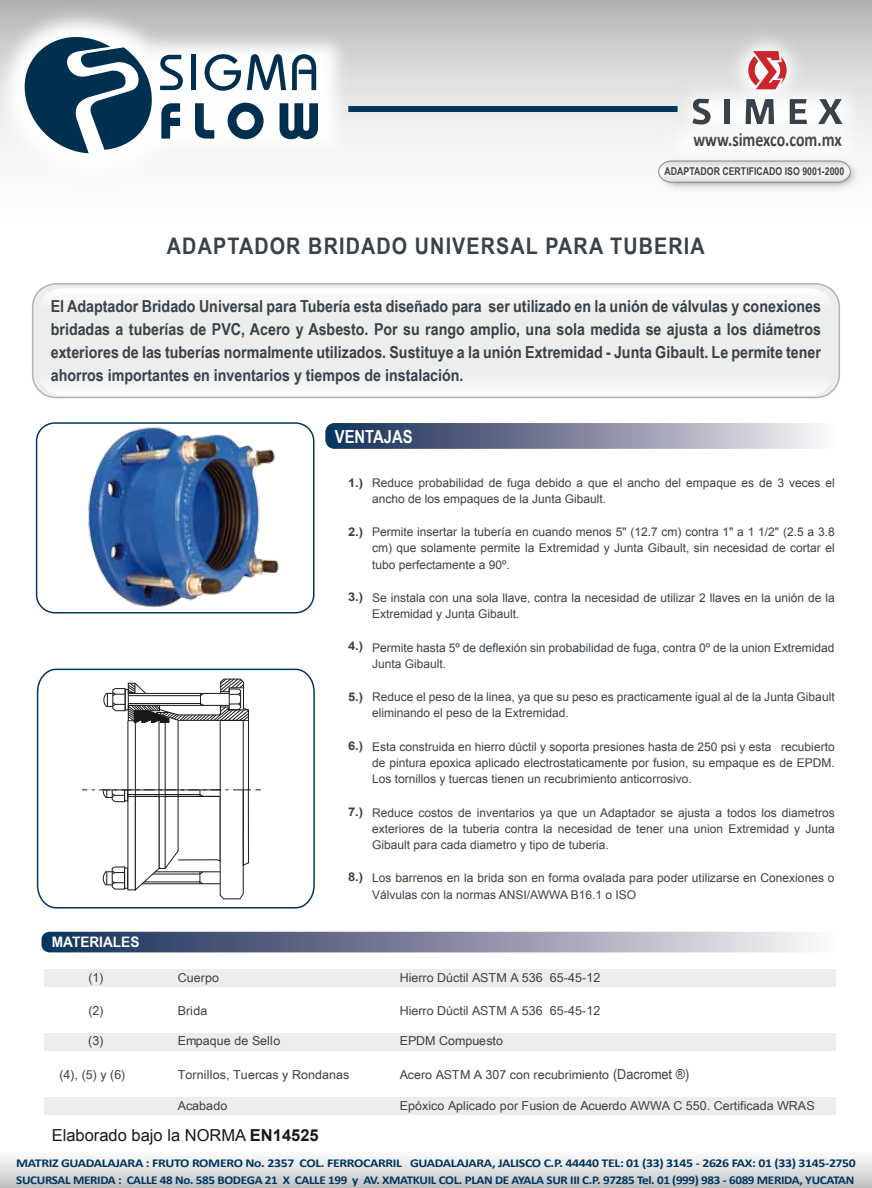
<style>
.page{position:relative;width:872px;height:1188px;background:#fff}
.page>*{position:absolute;margin:0;border:0;box-sizing:border-box;transform-origin:0 0}
.t1{font:700 22.8px "Arial Narrow";letter-spacing:.045em;color:#38424a;scale:1.05 1}
.t2{font:700 19.8px "Calibri";color:#38424a;scale:.8 1}
.t3{font:700 18px "Arial Narrow";color:#fff}
.t4{font:700 16.5px/22.8px "Arial Narrow";color:#38424a;text-align:justify;scale:1.05 1}
.t5{font:16.5px "Arial";color:#1a171c}
.t6{font:700 14.4px "Arial Narrow";color:#fff;scale:1.15 1}
.t7{font:12.3px "Arial Narrow";letter-spacing:.005em;color:#38424a;scale:1.24 1}
.t8{font:12px/16px "Arial";color:#38424a}
.t9{font:700 12px/16.5px "Calibri";letter-spacing:-.025em;color:#02365d;scale:1.15 1}
.t10{font:700 12px "Arial";color:#38424a;scale:1.08 1}
.t11{font:700 10.65px "Arial Narrow";color:#3e3d40}
.s1{font-size:13.8px}
.s2{font-weight:700}
</style>
<div class="page">
<div style="left:0;top:0;width:872px;height:217px;background:linear-gradient(to bottom,#bcbec0,#fff)"></div>
<div style="left:348px;top:106px;width:329px;height:6px;background:#02365d"></div>
<img style="left:0;top:0;width:226px;height:217px">
<img style="left:98px;top:0;width:291px;height:200px">
<div style="left:191px;top:55px;width:5px;height:35px;background:#00304f"></div>
<svg style="left:205px;top:54px;width:36px;height:37px"></svg>
<svg style="left:247px;top:54px;width:39px;height:36px"></svg>
<svg style="left:292px;top:54px;width:24px;height:36px"></svg>
<svg style="left:195px;top:103px;width:19px;height:36px"></svg>
<svg style="left:228px;top:103px;width:35px;height:36px"></svg>
<svg style="left:279px;top:103px;width:39px;height:36px"></svg>
<svg style="left:18px;top:36px;width:165px;height:117px"></svg>
<img style="left:637px;top:42px;width:218px;height:70px">
<img style="left:687px;top:0;width:159px;height:112px">
<svg style="left:692px;top:99px;width:18px;height:13px"></svg>
<div style="left:724px;top:99px;width:6px;height:25px;background:#38424a"></div>
<svg style="left:745px;top:99px;width:29px;height:13px"></svg>
<svg style="left:789px;top:99px;width:18px;height:13px"></svg>
<svg style="left:818px;top:99px;width:24px;height:13px"></svg>
<svg style="left:748px;top:51px;width:38px;height:38px"></svg>
<img style="left:855px;top:0;width:17px;height:112px">
<svg style="left:0;top:1157px;width:872px;height:31px;background:#dadbdc"></svg>
<svg style="left:325px;top:423px;width:495px;height:26px;background:#8289a2"></svg>
<div style="left:33px;top:284px;width:806px;height:114px;background:#eceded;border-radius:23px"></div>
<div style="left:32px;top:283px;width:808px;height:115px;border:2px solid #b1b3b4;border-radius:23px"></div>
<div style="left:39px;top:288px;width:793px;height:10px;background:#fafafa"></div>
<div style="left:39px;top:386px;width:793px;height:10px;background:#f9f9fa"></div>
<svg style="left:42px;top:932px;width:770px;height:20px;background:#8188a1"></svg>
<div style="left:44px;top:970px;width:791px;height:17px;background:#eceded"></div>
<div style="left:44px;top:1033px;width:791px;height:17px;background:#eceded"></div>
<div style="left:44px;top:1097px;width:791px;height:18px;background:#eceded"></div>
<svg style="left:36px;top:668px;width:279px;height:241px"></svg>
<img style="left:612px;top:112px;width:260px;height:105px">
<svg style="left:658px;top:160px;width:193px;height:23px"></svg>
<img style="left:41px;top:422px;width:274px;height:192px">
<h2 class="t2" style="left:693px;top:127px;width:187px">www.simexco.com.mx</h2>
<p class="t11" style="left:664px;top:164px;width:181px">ADAPTADOR CERTIFICADO ISO 9001-2000</p>
<h1 class="t1" style="left:167px;top:228px;width:514px">ADAPTADOR BRIDADO UNIVERSAL PARA TUBERIA</h1>
<p class="t4" style="left:51px;top:294px;width:735px">El Adaptador Bridado Universal para Tubería esta diseñado para ser utilizado en la unión de válvulas y conexiones bridadas a tuberías de PVC, Acero y Asbesto. Por su rango amplio, una sola medida se ajusta a los diámetros exteriores de las tuberías normalmente utilizados. Sustituye a la unión Extremidad - Junta Gibault. Le permite tener ahorros importantes en inventarios y tiempos de instalación.</p>
<h3 class="t3" style="left:335px;top:423px;width:79px">VENTAJAS</h3>
<p class="t10" style="left:348px;top:475px;width:15px">1.)</p>
<p class="t10" style="left:348px;top:524px;width:15px">2.)</p>
<p class="t10" style="left:348px;top:589px;width:15px">3.)</p>
<p class="t10" style="left:348px;top:638px;width:15px">4.)</p>
<p class="t10" style="left:348px;top:689px;width:15px">5.)</p>
<p class="t10" style="left:348px;top:738px;width:15px">6.)</p>
<p class="t10" style="left:348px;top:804px;width:15px">7.)</p>
<p class="t10" style="left:348px;top:869px;width:15px">8.)</p>
<p class="t8" style="left:372px;top:475px;width:464px">Reduce probabilidad de fuga debido a que el ancho del empaque es de 3 veces el ancho de los empaques de la Junta Gibault.</p>
<p class="t8" style="left:372px;top:524px;width:464px;text-align:justify">Permite insertar la tubería en cuando menos 5" (12.7 cm) contra 1" a 1 1/2" (2.5 a 3.8 cm) que solamente permite la Extremidad y Junta Gibault, sin necesidad de cortar el tubo perfectamente a 90º.</p>
<p class="t8" style="left:372px;top:590px;width:464px">Se instala con una sola llave, contra la necesidad de utilizar 2 llaves en la unión de la<br>Extremidad y Junta Gibault.</p>
<p class="t8" style="left:372px;top:640px;width:464px">Permite hasta 5º de deflexión sin probabilidad de fuga, contra 0º de la union Extremidad<br>Junta Gibault.</p>
<p class="t8" style="left:372px;top:689px;width:464px">Reduce el peso de la linea, ya que su peso es practicamente igual al de la Junta Gibault eliminando el peso de la Extremidad.</p>
<p class="t8" style="left:372px;top:739px;width:464px;text-align:justify">Esta construida en hierro dúctil y soporta presiones hasta de 250 psi y esta recubierto de pintura epoxica aplicado electrostaticamente por fusion, su empaque es de EPDM.<br>Los tornillos y tuercas tienen un recubrimiento anticorrosivo.</p>
<p class="t8" style="left:372px;top:805px;width:464px;text-align:justify">Reduce costos de inventarios ya que un Adaptador se ajusta a todos los diametros exteriores de la tuberia contra la necesidad de tener una union Extremidad y Junta Gibault para cada diametro y tipo de tuberia.</p>
<p class="t8" style="left:372px;top:870px;width:464px">Los barrenos en la brida son en forma ovalada para poder utilizarse en Conexiones o<br>Válvulas con la normas ANSI/AWWA B16.1 o ISO</p>
<p class="t6" style="left:52px;top:931px;width:78px">MATERIALES</p>
<p class="t7" style="left:88px;top:968px;width:14px">(1)</p>
<p class="t7" style="left:178px;top:969px;width:35px">Cuerpo</p>
<p class="t7" style="left:400px;top:969px;width:163px">Hierro Dúctil ASTM A 536 65-45-12</p>
<p class="t7" style="left:88px;top:1002px;width:14px">(2)</p>
<p class="t7" style="left:178px;top:1002px;width:25px">Brida</p>
<p class="t7" style="left:400px;top:1002px;width:163px">Hierro Dúctil ASTM A 536 65-45-12</p>
<p class="t7" style="left:88px;top:1032px;width:14px">(3)</p>
<p class="t7" style="left:178px;top:1032px;width:84px">Empaque de Sello</p>
<p class="t7" style="left:400px;top:1032px;width:85px">EPDM Compuesto</p>
<p class="t7" style="left:59px;top:1066px;width:55px">(4), (5) y (6)</p>
<p class="t7" style="left:178px;top:1066px;width:140px">Tornillos, Tuercas y Rondanas</p>
<p class="t7" style="left:400px;top:1066px;width:235px">Acero ASTM A 307 con recubrimiento <span class="s1">(Dacromet ®)</span></p>
<p class="t7" style="left:178px;top:1097px;width:41px">Acabado</p>
<p class="t7" style="left:400px;top:1097px;width:336px">Epóxico Aplicado por Fusion de Acuerdo AWWA C 550. Certificada WRAS</p>
<h3 class="t5" style="left:52px;top:1125px;width:268px">Elaborado bajo la NORMA <span class="s2">EN14525</span></h3>
<p class="t9" style="left:16px;top:1155px;width:731px">MATRIZ GUADALAJARA : FRUTO ROMERO No. 2357 COL. FERROCARRIL GUADALAJARA, JALISCO C.P. 44440 TEL: 01 (33) 3145 - 2626 FAX: 01 (33) 3145-2750<br>SUCURSAL MERIDA : CALLE 48 No. 585 BODEGA 21 X CALLE 199 y AV. XMATKUIL COL. PLAN DE AYALA SUR III C.P. 97285 Tel. 01 (999) 983 - 6089 MERIDA, YUCATAN</p>
</div>
